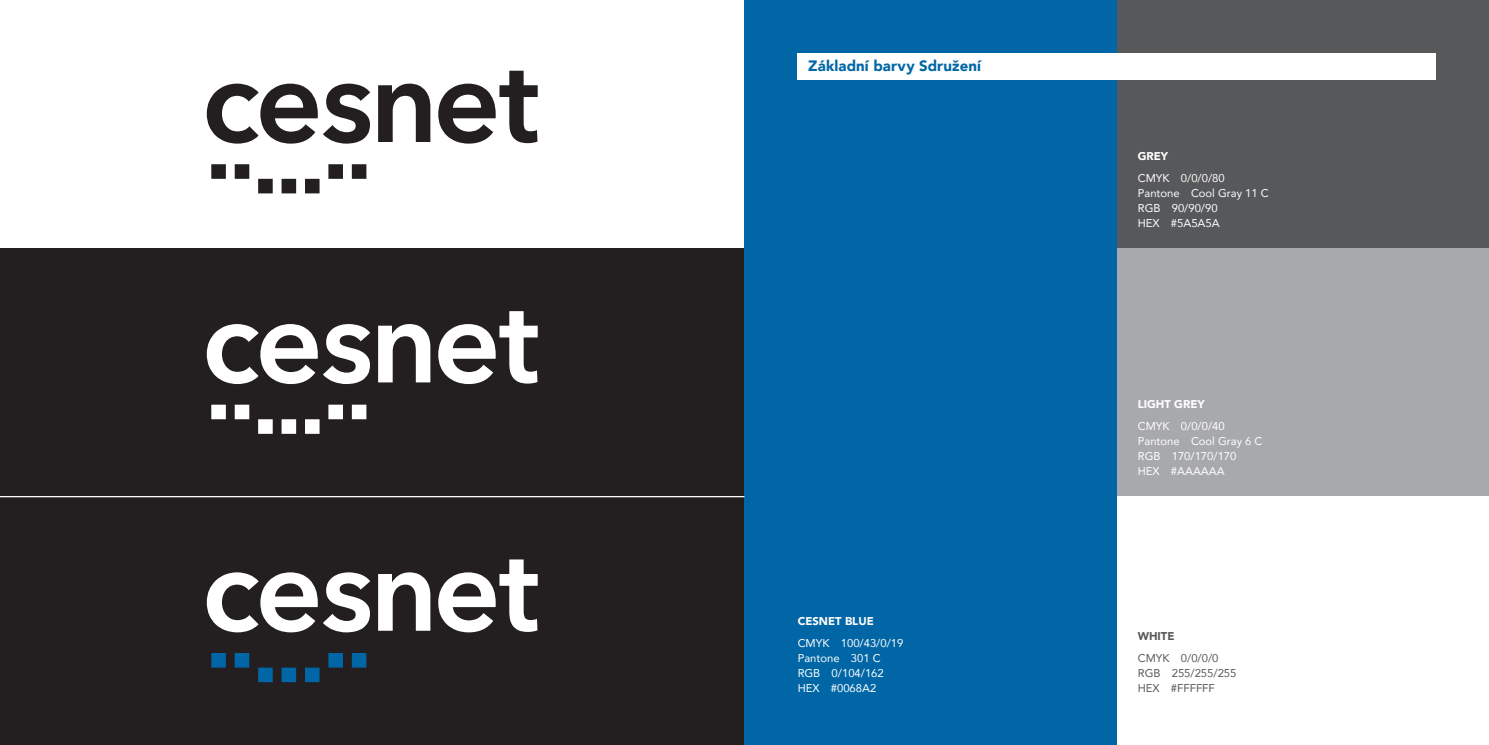
<style>
.page{position:relative;width:1489px;height:745px;background:#fff}
.page>*{position:absolute;margin:0;border:0;box-sizing:border-box;transform-origin:0 0}
.t1{font:900 15px "Avenir";letter-spacing:.005em;color:#0066a5}
.t2{font:11.25px/15px "Avenir";color:#fff}
.t3{font:11.25px/15px "Avenir";color:#57585a}
.t4{font:900 11.25px "Avenir";color:#fff}
.t5{font:900 11.25px "Avenir";color:#57585a}
</style>
<div class="page">
<div style="left:1116px;top:0;width:372px;height:248px;background:#57585a"></div>
<div style="left:1116px;top:248px;width:372px;height:248px;background:#a8a9ad"></div>
<div style="left:0;top:248px;width:744px;height:496px;background:#231f20"></div>
<div style="left:744px;top:0;width:372px;height:744px;background:#0066a5"></div>
<hr style="left:0;top:495px;width:744px;height:2px;background:#fff">
<div style="left:352px;top:404px;width:14px;height:15px;background:#fff"></div>
<svg style="left:378px;top:324px;width:52px;height:58px"></svg>
<svg style="left:207px;top:324px;width:163px;height:60px"></svg>
<svg style="left:438px;top:311px;width:99px;height:73px"></svg>
<div style="left:328px;top:404px;width:15px;height:15px;background:#fff"></div>
<div style="left:305px;top:419px;width:14px;height:14px;background:#fff"></div>
<div style="left:281px;top:419px;width:15px;height:14px;background:#fff"></div>
<div style="left:258px;top:419px;width:15px;height:14px;background:#fff"></div>
<div style="left:211px;top:404px;width:15px;height:15px;background:#fff"></div>
<div style="left:235px;top:404px;width:14px;height:15px;background:#fff"></div>
<div style="left:352px;top:164px;width:14px;height:15px;background:#231f20"></div>
<svg style="left:378px;top:84px;width:52px;height:58px"></svg>
<svg style="left:207px;top:84px;width:163px;height:59px"></svg>
<svg style="left:438px;top:71px;width:99px;height:72px"></svg>
<div style="left:328px;top:164px;width:15px;height:15px;background:#231f20"></div>
<div style="left:305px;top:179px;width:14px;height:14px;background:#231f20"></div>
<div style="left:281px;top:179px;width:15px;height:14px;background:#231f20"></div>
<div style="left:258px;top:179px;width:15px;height:14px;background:#231f20"></div>
<div style="left:211px;top:164px;width:15px;height:15px;background:#231f20"></div>
<div style="left:235px;top:164px;width:14px;height:15px;background:#231f20"></div>
<div style="left:352px;top:652px;width:14px;height:15px;background:#0066a5"></div>
<svg style="left:378px;top:572px;width:52px;height:58px"></svg>
<svg style="left:207px;top:572px;width:163px;height:60px"></svg>
<svg style="left:438px;top:559px;width:99px;height:73px"></svg>
<div style="left:328px;top:652px;width:15px;height:15px;background:#0066a5"></div>
<div style="left:305px;top:667px;width:14px;height:14px;background:#0066a5"></div>
<div style="left:281px;top:667px;width:15px;height:14px;background:#0066a5"></div>
<div style="left:258px;top:667px;width:15px;height:14px;background:#0066a5"></div>
<div style="left:211px;top:652px;width:15px;height:15px;background:#0066a5"></div>
<div style="left:235px;top:652px;width:14px;height:15px;background:#0066a5"></div>
<div style="left:797px;top:53px;width:638px;height:26px;background:#fff"></div>
<h1 class="t1" style="left:808px;top:53px;width:174px">Základní barvy Sdružení</h1>
<p class="t4" style="left:797px;top:610px;width:78px">CESNET BLUE</p>
<p class="t2" style="left:797px;top:634px;width:107px">CMYK 100/43/0/19<br>Pantone 301 C<br>RGB 0/104/162<br>HEX #0068A2</p>
<p class="t4" style="left:1137px;top:146px;width:32px">GREY</p>
<p class="t2" style="left:1137px;top:170px;width:132px">CMYK 0/0/0/80<br>Pantone Cool Gray 11 C<br>RGB 90/90/90<br>HEX #5A5A5A</p>
<p class="t4" style="left:1137px;top:394px;width:68px">LIGHT GREY</p>
<p class="t2" style="left:1137px;top:418px;width:126px">CMYK 0/0/0/40<br>Pantone Cool Gray 6 C<br>RGB 170/170/170<br>HEX #AAAAAA</p>
<p class="t5" style="left:1137px;top:625px;width:38px">WHITE</p>
<p class="t3" style="left:1137px;top:649px;width:100px">CMYK 0/0/0/0<br>RGB 255/255/255<br>HEX #FFFFFF</p>
</div>
